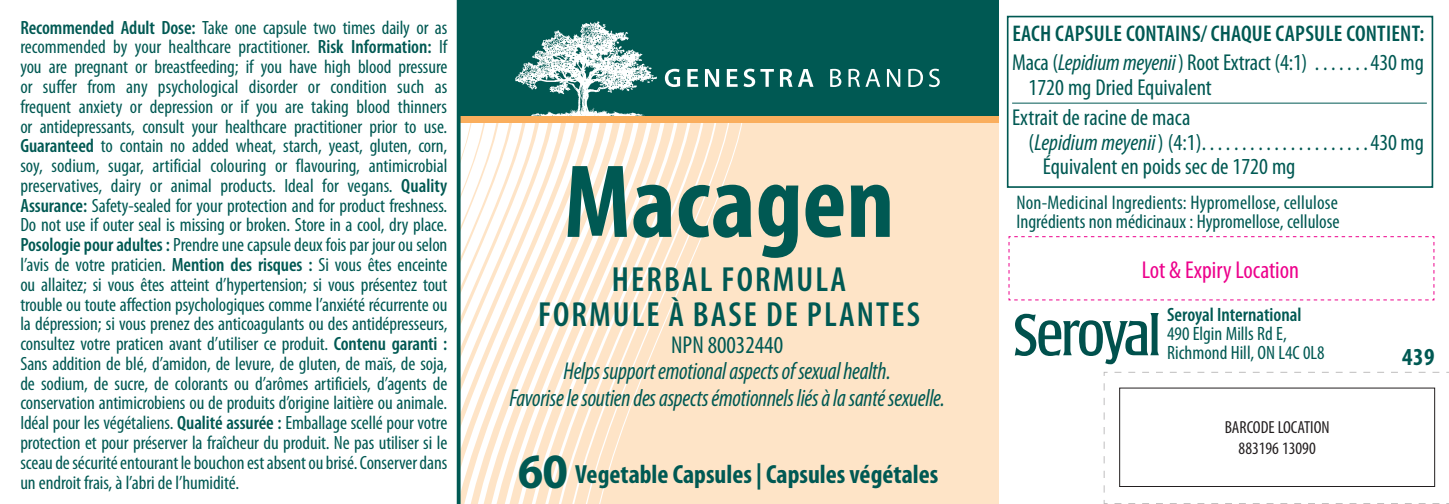
<style>
.page{position:relative;width:1449px;height:504px;background:#fff}
.page>*{position:absolute;margin:0;border:0;box-sizing:border-box;transform-origin:0 0}
.t1{font:700 condensed 105px "Myriad Pro";color:#005953}
.Item_Description{font:600 condensed 35px "Myriad Pro";letter-spacing:.06em;color:#005953}
.Size{font:700 condensed 26.25px "Myriad Pro";color:#005953}
.Size-2{font:italic condensed 24.5px "Myriad Pro";letter-spacing:-.01em;color:#005953;scale:.94 1}
.Size-3{font:condensed 24.5px "Myriad Pro";color:#ed028c}
.Size-4{font:condensed 24.5px "Myriad Pro";color:#005953}
.t2{font:700 condensed 24.5px "Myriad Pro";color:#005953}
.t3{font:condensed 23.1px/24.5px "Myriad Pro";color:#005953}
.t4{font:600 condensed 22.75px "Myriad Pro";letter-spacing:.01em;color:#005953}
.t5{font:condensed 19.6px "Myriad Pro";color:#005953}
.Reccomendations___Wa{font:condensed 19.25px/19.6px "Myriad Pro";letter-spacing:-.005em;color:#005953;text-align:justify}
.Reccomendations___Wa-2{font:600 condensed 19.25px/19.2px "Myriad Pro";color:#005953}
.t6{font:condensed 17.5px/21px "Myriad Pro";color:#231f20;text-align:center}
.s1{font-weight:600}
.s2{font-stretch:semi-condensed;font-size:49.7px}
.s3{font-style:italic}
.s4{font-weight:400}
</style>
<div class="page">
<svg style="left:1103px;top:371px;width:346px;height:133px"></svg>
<div style="left:1120px;top:388px;width:315px;height:98px;background:#fff"></div>
<div style="left:1119px;top:388px;width:316px;height:99px;border:1px solid #231f20"></div>
<hr style="left:1012px;top:103px;width:415px;height:1px;background:#005953">
<div style="left:457px;top:105px;width:541px;height:399px;background:#fee4c7"></div>
<svg style="left:461px;top:122px;width:283px;height:382px"></svg>
<div style="left:457px;top:0;width:541px;height:117px;background:#005953"></div>
<img style="left:510px;top:21px;width:153px;height:102px">
<svg style="left:665px;top:69px;width:15px;height:18px"></svg>
<svg style="left:687px;top:69px;width:11px;height:18px"></svg>
<svg style="left:705px;top:69px;width:14px;height:18px"></svg>
<svg style="left:727px;top:69px;width:11px;height:18px"></svg>
<svg style="left:744px;top:69px;width:30px;height:18px"></svg>
<svg style="left:780px;top:69px;width:34px;height:18px"></svg>
<svg style="left:830px;top:69px;width:11px;height:18px"></svg>
<svg style="left:848px;top:69px;width:32px;height:18px"></svg>
<svg style="left:887px;top:69px;width:13px;height:18px"></svg>
<svg style="left:908px;top:69px;width:15px;height:18px"></svg>
<svg style="left:929px;top:69px;width:11px;height:18px"></svg>
<div style="left:457px;top:116px;width:541px;height:6px;background:#faae5d"></div>
<svg style="left:457px;top:116px;width:4px;height:388px;background:#196862"></svg>
<div style="left:1007px;top:16px;width:426px;height:172px;border:2px solid #005953"></div>
<svg style="left:1015px;top:313px;width:144px;height:51px"></svg>
<svg style="left:1008px;top:236px;width:427px;height:65px"></svg>
<p class="Reccomendations___Wa" style="left:20px;top:17px;width:429px"><span class="s1">Recommended Adult Dose:</span> Take one capsule two times daily or as recommended by your healthcare practitioner. <span class="s1">Risk Information:</span> If you are pregnant or breastfeeding; if you have high blood pressure or suffer from any psychological disorder or condition such as frequent anxiety or depression or if you are taking blood thinners or antidepressants, consult your healthcare practitioner prior to use.<br><span class="s1">Guaranteed</span> to contain no added wheat, starch, yeast, gluten, corn, soy, sodium, sugar, artificial colouring or flavouring, antimicrobial preservatives, dairy or animal products. Ideal for vegans. <span class="s1">Quality Assurance:</span> Safety-sealed for your protection and for product freshness.<br>Do not use if outer seal is missing or broken. Store in a cool, dry place.<br><span class="s1">Posologie pour adultes :</span> Prendre une capsule deux fois par jour ou selon l’avis de votre praticien. <span class="s1">Mention des risques :</span> Si vous êtes enceinte ou allaitez; si vous êtes atteint d’hypertension; si vous présentez tout trouble ou toute affection psychologiques comme l’anxiété récurrente ou la dépression; si vous prenez des anticoagulants ou des antidépresseurs, consultez votre praticen avant d’utiliser ce produit. <span class="s1">Contenu garanti :<br></span>Sans addition de blé, d’amidon, de levure, de gluten, de maïs, de soja, de sodium, de sucre, de colorants ou d’arômes artificiels, d’agents de conservation antimicrobiens ou de produits d’origine laitière ou animale.<br>Idéal pour les végétaliens. <span class="s1">Qualité assurée :</span> Emballage scellé pour votre protection et pour préserver la fraîcheur du produit. Ne pas utiliser si le sceau de sécurité entourant le bouchon est absent ou brisé. Conserver dans un endroit frais, à l’abri de l’humidité.</p>
<p class="t1" style="left:564px;top:136px;width:332px">Macagen</p>
<p class="Item_Description" style="left:612px;top:260px;width:236px">HERBAL FORMULA</p>
<p class="Item_Description" style="left:538px;top:295px;width:384px">FORMULE À BASE DE PLANTES</p>
<p class="Size-4" style="left:671px;top:330px;width:113px">NPN 80032440</p>
<p class="Size-2" style="left:564px;top:356px;width:350px">Helps support emotional aspects of sexual health.</p>
<p class="Size-2" style="left:510px;top:383px;width:465px">Favorise le soutien des aspects émotionnels liés à la santé sexuelle.</p>
<p class="Size" style="left:518px;top:458px;width:422px"><span class="s2">60</span> Vegetable Capsules | Capsules végétales</p>
<p class="t4" style="left:1012px;top:21px;width:414px">EACH CAPSULE CONTAINS/ CHAQUE CAPSULE CONTIENT:</p>
<p class="t3" style="left:1012px;top:50px;width:413px">Maca (<span class="s3">Lepidium meyenii</span>) Root Extract (4:1) . . . . . . 430 mg</p>
<p class="t3" style="left:1029px;top:75px;width:185px">1720 mg Dried Equivalent</p>
<p class="t3" style="left:1029px;top:105px;width:397px;text-indent:-16px">Extrait de racine de maca<br>(<span class="s3">Lepidium meyenii</span>) (4:1) . . . . . . . . . . . . . . . . . . . . 430mg</p>
<p class="t3" style="left:1043px;top:154px;width:254px">Équivalent en poids sec de 1720 mg</p>
<p class="t5" style="left:1016px;top:190px;width:323px">Non-Medicinal Ingredients: Hypromellose, cellulose</p>
<p class="t5" style="left:1016px;top:210px;width:325px">Ingrédients non médicinaux : Hypromellose, cellulose</p>
<p class="Size-3" style="left:1142px;top:255px;width:159px">Lot &amp; Expiry Location</p>
<p class="Reccomendations___Wa-2" style="left:1167px;top:305px;width:136px">Seroyal International<br><span class="s4">490 Elgin Mills Rd E,</span></p>
<p class="Reccomendations___Wa" style="left:1167px;top:343px;width:159px">Richmond Hill, ON L4C 0L8</p>
<p class="t2" style="left:1402px;top:341px;width:34px">439</p>
<p class="t6" style="left:1225px;top:417px;width:106px">BARCODE LOCATION<br>883196 13090</p>
</div>
